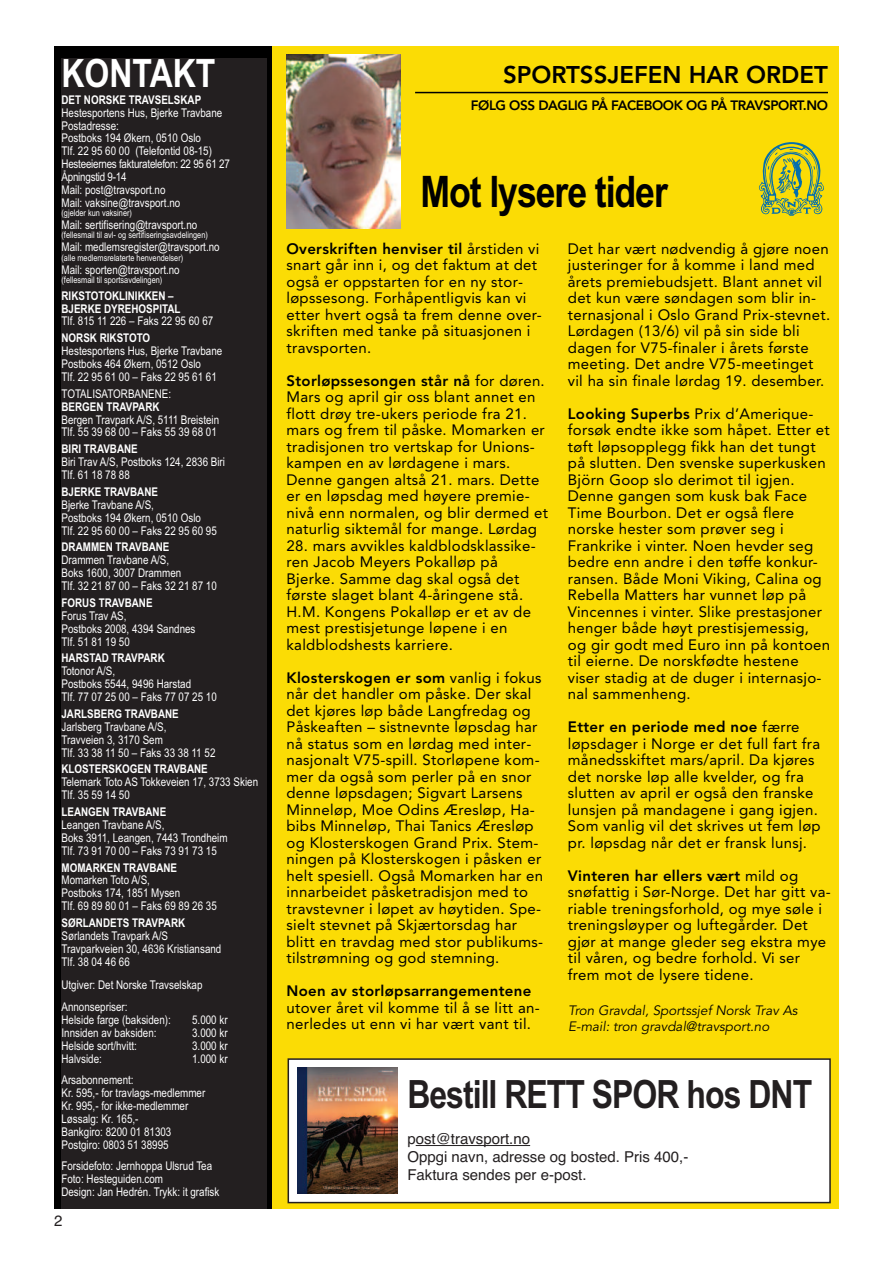
<style>
.page{position:relative;width:893px;height:1263px;background:#fff}
.page>*{position:absolute;margin:0;border:0;box-sizing:border-box;transform-origin:0 0}
.t1{font:700 43.5px "Arial Narrow";letter-spacing:-.025em;color:#000}
.t2{font:700 39px "Arial Narrow";letter-spacing:-.025em;color:#231f20}
.t3{font:700 39px "Arial Narrow";color:#fff}
.t4{font:800 24px "Avenir";color:#000}
.t5{font:15px/16.5px "Avenir";letter-spacing:.02em;color:#000}
.t6{font:15px/18px "Helvetica";color:#231f20}
.t7{font:800 15px "Avenir";letter-spacing:.02em;color:#000}
.t8{font:italic 13.5px/16.2px "Avenir";color:#000}
.t9{font:800 13.5px "Avenir";letter-spacing:-.03em;color:#000}
.t10{font:12px/12.9px "Arial Narrow";color:#fff}
.t11{font:700 12px/12.9px "Arial Narrow";color:#fff}
.t12{font:9px "Arial Narrow";color:#fff}
.s1{font-weight:800}
</style>
<div class="page">
<div style="left:264px;top:46px;width:575px;height:1163px;background:#fbdc05"></div>
<img style="left:286px;top:54px;width:114px;height:175px">
<hr style="left:415px;top:92px;width:413px;height:1px;background:#000">
<div style="left:54px;top:46px;width:218px;height:1163px;background:#000"></div>
<div style="left:62px;top:59px;width:205px;height:1150px;background:#231f20"></div>
<svg style="left:759px;top:142px;width:65px;height:74px"></svg>
<div style="left:289px;top:1060px;width:540px;height:142px;background:#fff"></div>
<img style="left:297px;top:1068px;width:101px;height:126px">
<div style="left:288px;top:1058px;width:543px;height:145px;border:2px solid #231f20"></div>
<hr style="left:416px;top:1145px;width:114px;height:1px;background:#231f20">
<h2 class="t3" style="left:62px;top:51px;width:155px">KONTAKT</h2>
<p class="t11" style="left:62px;top:93px;width:141px">DET NORSKE TRAVSELSKAP</p>
<p class="t10" style="left:62px;top:106px;width:170px">Hestesportens Hus, Bjerke Travbane<br>Postadresse:<br>Postboks 194 Økern, 0510 Oslo<br>Tlf. 22 95 60 00 (Telefontid 08-15)<br>Hesteeiernes fakturatelefon: 22 95 61 27<br>Åpningstid 9-14<br>Mail: post@travsport.no<br>Mail: vaksine@travsport.no</p>
<p class="t12" style="left:62px;top:208px;width:72px">(gjelder kun vaksiner)</p>
<p class="t10" style="left:62px;top:219px;width:137px">Mail: sertifisering@travsport.no</p>
<p class="t12" style="left:62px;top:230px;width:148px">(fellesmail til avl- og sertifiseringsavdelingen)</p>
<p class="t10" style="left:62px;top:241px;width:160px">Mail: medlemsregister@travsport.no</p>
<p class="t12" style="left:62px;top:252px;width:123px">(alle medlemsrelaterte henvendelser)</p>
<p class="t10" style="left:62px;top:263px;width:120px">Mail: sporten@travsport.no</p>
<p class="t12" style="left:62px;top:274px;width:102px">(fellesmail til sportsavdelingen)</p>
<p class="t11" style="left:62px;top:289px;width:120px">RIKSTOTOKLINIKKEN –<br>BJERKE DYREHOSPITAL</p>
<p class="t10" style="left:62px;top:315px;width:153px">Tlf. 815 11 226 – Faks 22 95 60 67</p>
<p class="t11" style="left:62px;top:332px;width:90px">NORSK RIKSTOTO</p>
<p class="t10" style="left:62px;top:345px;width:162px">Hestesportens Hus, Bjerke Travbane<br>Postboks 464 Økern, 0512 Oslo<br>Tlf. 22 95 61 00 – Faks 22 95 61 61</p>
<p class="t10" style="left:62px;top:387px;width:111px">TOTALISATORBANENE:</p>
<p class="t11" style="left:62px;top:400px;width:100px">BERGEN TRAVPARK</p>
<p class="t10" style="left:62px;top:413px;width:159px">Bergen Travpark A/S, 5111 Breistein<br>Tlf. 55 39 68 00 – Faks 55 39 68 01</p>
<p class="t11" style="left:62px;top:443px;width:78px">BIRI TRAVBANE</p>
<p class="t10" style="left:62px;top:456px;width:165px">Biri Trav A/S, Postboks 124, 2836 Biri<br>Tlf. 61 18 78 88</p>
<p class="t11" style="left:62px;top:485px;width:98px">BJERKE TRAVBANE</p>
<p class="t10" style="left:62px;top:498px;width:157px">Bjerke Travbane A/S,<br>Postboks 194 Økern, 0510 Oslo<br>Tlf. 22 95 60 00 – Faks 22 95 60 95</p>
<p class="t11" style="left:62px;top:541px;width:110px">DRAMMEN TRAVBANE</p>
<p class="t10" style="left:62px;top:554px;width:157px">Drammen Travbane A/S,<br>Boks 1600, 3007 Drammen<br>Tlf. 32 21 87 00 – Faks 32 21 87 10</p>
<p class="t11" style="left:62px;top:596px;width:93px">FORUS TRAVBANE</p>
<p class="t10" style="left:62px;top:609px;width:136px">Forus Trav AS,<br>Postboks 2008, 4394 Sandnes<br>Tlf. 51 81 19 50</p>
<p class="t11" style="left:62px;top:652px;width:105px">HARSTAD TRAVPARK</p>
<p class="t10" style="left:62px;top:665px;width:157px">Totonor A/S,<br>Postboks 5544, 9496 Harstad<br>Tlf. 77 07 25 00 – Faks 77 07 25 10</p>
<p class="t11" style="left:62px;top:707px;width:119px">JARLSBERG TRAVBANE</p>
<p class="t10" style="left:62px;top:720px;width:155px">Jarlsberg Travbane A/S,<br>Travveien 3, 3170 Sem<br>Tlf. 33 38 11 50 – Faks 33 38 11 52</p>
<p class="t11" style="left:62px;top:763px;width:148px">KLOSTERSKOGEN TRAVBANE</p>
<p class="t10" style="left:62px;top:776px;width:198px">Telemark Toto AS Tokkeveien 17, 3733 Skien<br>Tlf. 35 59 14 50</p>
<p class="t11" style="left:62px;top:805px;width:106px">LEANGEN TRAVBANE</p>
<p class="t10" style="left:62px;top:818px;width:168px">Leangen Travbane A/S,<br>Boks 3911, Leangen, 7443 Trondheim<br>Tlf. 73 91 70 00 – Faks 73 91 73 15</p>
<p class="t11" style="left:62px;top:861px;width:117px">MOMARKEN TRAVBANE</p>
<p class="t10" style="left:62px;top:874px;width:157px">Momarken Toto A/S,<br>Postboks 174, 1851 Mysen<br>Tlf. 69 89 80 01 – Faks 69 89 26 35</p>
<p class="t11" style="left:61px;top:916px;width:125px">SØRLANDETS TRAVPARK</p>
<p class="t10" style="left:61px;top:929px;width:161px">Sørlandets Travpark A/S<br>Travparkveien 30, 4636 Kristiansand<br>Tlf. 38 04 46 66</p>
<p class="t10" style="left:61px;top:973px;width:143px;line-height:22.8px">Utgiver: Det Norske Travselskap<br>Annonsepriser:</p>
<p class="t10" style="left:61px;top:1014px;width:111px">Helside farge (baksiden):</p>
<p class="t10" style="left:192px;top:1014px;width:37px">5.000 kr</p>
<p class="t10" style="left:61px;top:1026px;width:97px">Innsiden av baksiden:</p>
<p class="t10" style="left:192px;top:1026px;width:37px">3.000 kr</p>
<p class="t10" style="left:61px;top:1039px;width:77px">Helside sort/hvitt:</p>
<p class="t10" style="left:192px;top:1039px;width:37px">3.000 kr</p>
<p class="t10" style="left:61px;top:1052px;width:42px">Halvside:</p>
<p class="t10" style="left:192px;top:1052px;width:37px">1.000 kr</p>
<p class="t10" style="left:61px;top:1074px;width:145px">Arsabonnement:<br>Kr. 595,- for travlags-medlemmer<br>Kr. 995,- for ikke-medlemmer<br>Løssalg: Kr. 165,-<br>Bankgiro: 8200 01 81303<br>Postgiro: 0803 51 38995</p>
<p class="t10" style="left:61px;top:1159px;width:160px">Forsidefoto: Jernhoppa Ulsrud Tea<br>Foto: Hesteguiden.com<br>Design: Jan Hedrén. Trykk: it grafisk</p>
<p class="t6" style="left:54px;top:1212px;width:10px">2</p>
<h3 class="t4" style="left:503px;top:55px;width:326px">SPORTSSJEFEN HAR ORDET</h3>
<p class="t9" style="left:471px;top:95px;width:359px">FØLG OSS DAGLIG PÅ FACEBOOK OG PÅ TRAVSPORT.NO</p>
<h1 class="t1" style="left:420px;top:167px;width:249px">Mot lysere tider</h1>
<p class="t5" style="left:286px;top:240px;width:257px"><span class="s1">Overskriften henviser til</span> årstiden vi snart går inn i, og det faktum at det også er oppstarten for en ny stor&shy;løpssesong. Forhåpentligvis kan vi etter hvert også ta frem denne over&shy;skriften med tanke på situasjonen i travsporten.</p>
<p class="t5" style="left:286px;top:372px;width:263px"><span class="s1">Storløpssesongen står nå</span> for døren.<br>Mars og april gir oss blant annet en flott drøy tre-ukers periode fra 21. mars og frem til påske. Momarken er tradisjonen tro vertskap for Unions&shy;kampen en av lørdagene i mars.<br>Denne gangen altså 21. mars. Dette er en løpsdag med høyere premie&shy;nivå enn normalen, og blir dermed et naturlig siktemål for mange. Lørdag</p>
<p class="t5" style="left:286px;top:537px;width:251px">28. mars avvikles kaldblodsklassike&shy;ren Jacob Meyers Pokalløp på<br>Bjerke. Samme dag skal også det første slaget blant 4-åringene stå.<br>H.M. Kongens Pokalløp er et av de mest prestisjetunge løpene i en kaldblodshests karriere.</p>
<p class="t5" style="left:286px;top:669px;width:258px"><span class="s1">Klosterskogen er som</span> vanlig i fokus når det handler om påske. Der skal det kjøres løp både Langfredag og Påskeaften – sistnevnte løpsdag har nå status som en lørdag med inter&shy;nasjonalt V75-spill. Storløpene kom&shy;mer da også som perler på en snor denne løpsdagen; Sigvart Larsens Minneløp, Moe Odins Æresløp, Ha&shy;bibs Minneløp, Thai Tanics Æresløp og Klosterskogen Grand Prix. Stem&shy;ningen på Klosterskogen i påsken er helt spesiell. Også Momarken har en innarbeidet påsketradisjon med to travstevner i løpet av høytiden. Spe&shy;sielt stevnet på Skjærtorsdag har blitt en travdag med stor publikums&shy;tilstrømning og god stemning.</p>
<p class="t7" style="left:286px;top:979px;width:246px">Noen av storløpsarrangementene</p>
<p class="t5" style="left:286px;top:999px;width:255px">utover året vil komme til å se litt an&shy;nerledes ut enn vi har vært vant til.</p>
<p class="t5" style="left:568px;top:240px;width:264px">Det har vært nødvendig å gjøre noen justeringer for å komme i land med årets premiebudsjett. Blant annet vil det kun være søndagen som blir in&shy;ternasjonal i Oslo Grand Prix-stevnet.<br>Lørdagen (13/6) vil på sin side bli dagen for V75-finaler i årets første meeting. Det andre V75-meetinget vil ha sin finale lørdag 19. desember.</p>
<p class="t5" style="left:568px;top:405px;width:264px"><span class="s1">Looking Superbs</span> Prix d’Amerique&shy;forsøk endte ikke som håpet. Etter et tøft løpsopplegg fikk han det tungt på slutten. Den svenske superkusken Björn Goop slo derimot til igjen.<br>Denne gangen som kusk bak Face Time Bourbon. Det er også flere norske hester som prøver seg i Frankrike i vinter. Noen hevder seg bedre enn andre i den tøffe konkur&shy;ransen. Både Moni Viking, Calina og Rebella Matters har vunnet løp på Vincennes i vinter. Slike prestasjoner henger både høyt prestisjemessig, og gir godt med Euro inn på kontoen til eierne. De norskfødte hestene viser stadig at de duger i internasjo&shy;nal sammenheng.</p>
<p class="t5" style="left:568px;top:718px;width:254px"><span class="s1">Etter en periode med noe</span> færre løpsdager i Norge er det full fart fra månedsskiftet mars/april. Da kjøres det norske løp alle kvelder, og fra slutten av april er også den franske lunsjen på mandagene i gang igjen.<br>Som vanlig vil det skrives ut fem løp pr. løpsdag når det er fransk lunsj.</p>
<p class="t5" style="left:568px;top:867px;width:264px"><span class="s1">Vinteren har ellers vært</span> mild og snøfattig i Sør-Norge. Det har gitt va&shy;riable treningsforhold, og mye søle i treningsløyper og luftegårder. Det gjør at mange gleder seg ekstra mye til våren, og bedre forhold. Vi ser frem mot de lysere tidene.</p>
<p class="t8" style="left:568px;top:1002px;width:231px">Tron Gravdal, Sportssjef Norsk Trav As<br>E-mail: tron gravdal@travsport.no</p>
<h2 class="t2" style="left:407px;top:1071px;width:406px">Bestill RETT SPOR hos DNT</h2>
<p class="t6" style="left:407px;top:1130px;width:283px">post@travsport.no<br>Oppgi navn, adresse og bosted. Pris 400,-<br>Faktura sendes per e-post.</p>
</div>
